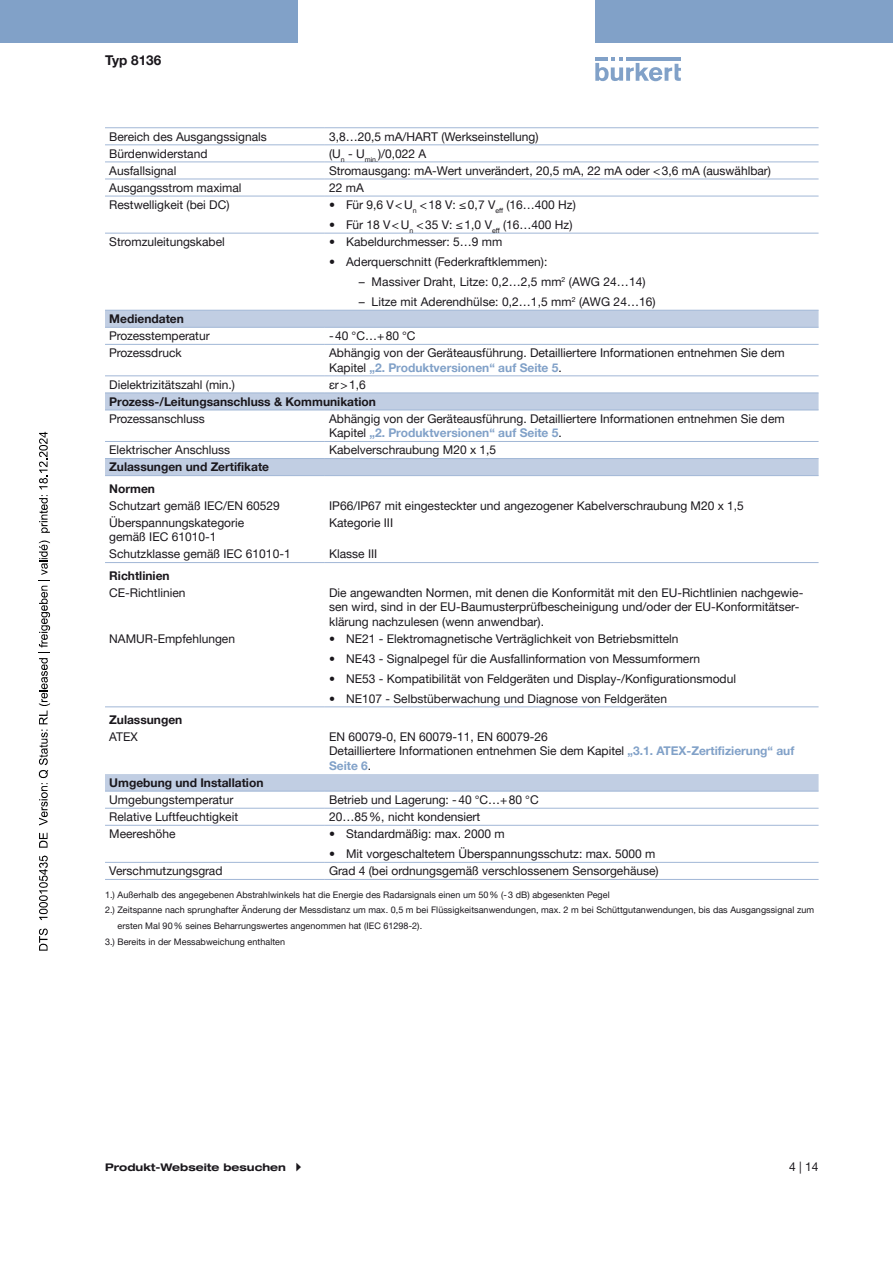
<style>
.page{position:relative;width:893px;height:1263px;background:#fff}
.page>*{position:absolute;margin:0;border:0;box-sizing:border-box;transform-origin:0 0}
.t1{font:700 13.5px "Helvetica Neue LTW1 G";color:#1a171c}
.t2{font:12px/14.4px "Helvetica Neue LTW1 G";color:#1a171c}
.t3{font:700 12px/21.3px "Helvetica Neue LTW1 G";color:#1a171c}
.t4{font:700 expanded 10.5px "Helvetica Neue LTW1 G";color:#1a171c}
.t5{font:9px "Helvetica Neue LTW1 G";letter-spacing:.005em;color:#1a171c}
.s1{font-weight:700;color:#81a1c8}
</style>
<div class="page">
<svg style="left:595px;top:57px;width:86px;height:24px"></svg>
<hr style="left:626px;top:57px;width:55px;height:4px;background:#81a1c8">
<div style="left:0;top:0;width:298px;height:42px;background:#81a1c8"></div>
<div style="left:595px;top:0;width:298px;height:42px;background:#81a1c8"></div>
<svg style="left:105px;top:311px;width:714px;height:480px"></svg>
<hr style="left:105px;top:127px;width:220px;height:1px;background:#a1b7d6">
<hr style="left:325px;top:127px;width:494px;height:1px;background:#a1b7d6">
<hr style="left:105px;top:145px;width:220px;height:1px;background:#a1b7d6">
<hr style="left:325px;top:145px;width:494px;height:1px;background:#a1b7d6">
<hr style="left:105px;top:233px;width:220px;height:1px;background:#a1b7d6">
<hr style="left:325px;top:233px;width:494px;height:1px;background:#a1b7d6">
<hr style="left:105px;top:310px;width:220px;height:1px;background:#a1b7d6">
<hr style="left:325px;top:310px;width:494px;height:1px;background:#a1b7d6">
<hr style="left:105px;top:327px;width:220px;height:1px;background:#a1b7d6">
<hr style="left:325px;top:327px;width:494px;height:1px;background:#a1b7d6">
<hr style="left:105px;top:344px;width:220px;height:1px;background:#a1b7d6">
<hr style="left:325px;top:344px;width:494px;height:1px;background:#a1b7d6">
<hr style="left:105px;top:393px;width:220px;height:1px;background:#a1b7d6">
<hr style="left:325px;top:393px;width:494px;height:1px;background:#a1b7d6">
<hr style="left:105px;top:410px;width:220px;height:1px;background:#a1b7d6">
<hr style="left:325px;top:410px;width:494px;height:1px;background:#a1b7d6">
<hr style="left:105px;top:441px;width:220px;height:1px;background:#a1b7d6">
<hr style="left:325px;top:441px;width:494px;height:1px;background:#a1b7d6">
<hr style="left:105px;top:162px;width:220px;height:1px;background:#a1b7d6">
<hr style="left:325px;top:162px;width:494px;height:1px;background:#a1b7d6">
<hr style="left:105px;top:179px;width:220px;height:1px;background:#a1b7d6">
<hr style="left:325px;top:179px;width:494px;height:1px;background:#a1b7d6">
<hr style="left:105px;top:196px;width:220px;height:1px;background:#a1b7d6">
<hr style="left:325px;top:196px;width:494px;height:1px;background:#a1b7d6">
<hr style="left:105px;top:376px;width:220px;height:1px;background:#a1b7d6">
<hr style="left:325px;top:376px;width:494px;height:1px;background:#a1b7d6">
<hr style="left:105px;top:458px;width:220px;height:1px;background:#a1b7d6">
<hr style="left:325px;top:458px;width:494px;height:1px;background:#a1b7d6">
<hr style="left:105px;top:475px;width:220px;height:1px;background:#a1b7d6">
<hr style="left:325px;top:475px;width:494px;height:1px;background:#a1b7d6">
<hr style="left:105px;top:562px;width:220px;height:1px;background:#a1b7d6">
<hr style="left:325px;top:562px;width:494px;height:1px;background:#a1b7d6">
<hr style="left:105px;top:862px;width:220px;height:1px;background:#a1b7d6">
<hr style="left:325px;top:862px;width:494px;height:1px;background:#a1b7d6">
<hr style="left:105px;top:791px;width:220px;height:1px;background:#a1b7d6">
<hr style="left:325px;top:791px;width:494px;height:1px;background:#a1b7d6">
<hr style="left:105px;top:808px;width:220px;height:1px;background:#a1b7d6">
<hr style="left:325px;top:808px;width:494px;height:1px;background:#a1b7d6">
<hr style="left:105px;top:825px;width:220px;height:1px;background:#a1b7d6">
<hr style="left:325px;top:825px;width:494px;height:1px;background:#a1b7d6">
<hr style="left:105px;top:879px;width:220px;height:1px;background:#a1b7d6">
<hr style="left:325px;top:879px;width:494px;height:1px;background:#a1b7d6">
<hr style="left:105px;top:707px;width:220px;height:1px;background:#a1b7d6">
<hr style="left:325px;top:707px;width:494px;height:1px;background:#a1b7d6">
<svg style="left:39px;top:928px;width:9px;height:23px"></svg>
<svg style="left:39px;top:855px;width:9px;height:65px"></svg>
<svg style="left:39px;top:833px;width:9px;height:15px"></svg>
<svg style="left:39px;top:540px;width:11px;height:285px"></svg>
<svg style="left:39px;top:495px;width:11px;height:38px"></svg>
<svg style="left:39px;top:432px;width:9px;height:57px"></svg>
<p class="t1" style="left:105px;top:52px;width:58px">Typ 8136</p>
<p class="t2" style="left:109px;top:129px;width:159px">Bereich des Ausgangssignals</p>
<p class="t2" style="left:329px;top:129px;width:211px">3,8…20,5 mA/HART (Werkseinstellung)</p>
<p class="t2" style="left:109px;top:146px;width:100px">Bürdenwiderstand</p>
<p class="t2" style="left:329px;top:146px;width:99px">(U<sub>n</sub> - U<sub>min.</sub>)/0,022 A</p>
<p class="t2" style="left:109px;top:163px;width:69px">Ausfallsignal</p>
<p class="t2" style="left:329px;top:163px;width:443px">Stromausgang: mA-Wert unverändert, 20,5 mA, 22 mA oder &lt;3,6 mA (auswählbar)</p>
<p class="t2" style="left:109px;top:180px;width:134px">Ausgangsstrom maximal</p>
<p class="t2" style="left:329px;top:180px;width:36px">22 mA</p>
<p class="t2" style="left:109px;top:197px;width:122px">Restwelligkeit (bei DC)</p>
<p class="t2" style="left:329px;top:197px;width:248px">• Für 9,6 V&lt;U<sub>n</sub> &lt;18 V: ≤0,7 V<sub>eff</sub> (16…400 Hz)</p>
<p class="t2" style="left:329px;top:217px;width:245px">• Für 18 V&lt;U<sub>n</sub> &lt;35 V: ≤1,0 V<sub>eff</sub> (16…400 Hz)</p>
<p class="t2" style="left:109px;top:234px;width:117px">Stromzuleitungskabel</p>
<p class="t2" style="left:329px;top:234px;width:175px">• Kabeldurchmesser: 5…9 mm</p>
<p class="t2" style="left:329px;top:254px;width:220px">• Aderquerschnitt (Federkraftklemmen):</p>
<p class="t2" style="left:359px;top:274px;width:288px">– Massiver Draht, Litze: 0,2…2,5 mm<sup>2</sup> (AWG 24…14)</p>
<p class="t2" style="left:359px;top:294px;width:298px">– Litze mit Aderendhülse: 0,2…1,5 mm<sup>2</sup> (AWG 24…16)</p>
<p class="t3" style="left:109px;top:308px;width:76px">Mediendaten</p>
<p class="t2" style="left:109px;top:329px;width:102px">Prozesstemperatur</p>
<p class="t2" style="left:329px;top:329px;width:88px">-40 °C…+80 °C</p>
<p class="t2" style="left:109px;top:346px;width:74px">Prozessdruck</p>
<p class="t2" style="left:329px;top:346px;width:457px">Abhängig von der Geräteausführung. Detailliertere Informationen entnehmen Sie dem<br>Kapitel <span class="s1">„2. Produktversionen“ auf Seite 5</span>.</p>
<p class="t2" style="left:109px;top:377px;width:127px">Dielektrizitätszahl (min.)</p>
<p class="t2" style="left:329px;top:377px;width:38px">εr&gt;1,6</p>
<p class="t3" style="left:109px;top:391px;width:268px">Prozess-/Leitungsanschluss &amp; Kommunikation</p>
<p class="t2" style="left:109px;top:411px;width:97px">Prozessanschluss</p>
<p class="t2" style="left:329px;top:411px;width:457px">Abhängig von der Geräteausführung. Detailliertere Informationen entnehmen Sie dem<br>Kapitel <span class="s1">„2. Produktversionen“ auf Seite 5</span>.</p>
<p class="t2" style="left:109px;top:443px;width:122px">Elektrischer Anschluss</p>
<p class="t2" style="left:329px;top:443px;width:169px">Kabelverschraubung M20 x 1,5</p>
<p class="t3" style="left:109px;top:456px;width:161px">Zulassungen und Zertifikate<br>Normen</p>
<p class="t2" style="left:109px;top:498px;width:172px">Schutzart gemäß IEC/EN 60529</p>
<p class="t2" style="left:329px;top:498px;width:416px">IP66/IP67 mit eingesteckter und angezogener Kabelverschraubung M20 x 1,5</p>
<p class="t2" style="left:109px;top:515px;width:136px">Überspannungskategorie gemäß IEC 61010‑1</p>
<p class="t2" style="left:329px;top:515px;width:66px">Kategorie III</p>
<p class="t2" style="left:109px;top:547px;width:183px">Schutzklasse gemäß IEC 61010‑1</p>
<p class="t2" style="left:329px;top:547px;width:50px">Klasse III</p>
<p class="t3" style="left:109px;top:565px;width:62px">Richtlinien</p>
<p class="t2" style="left:109px;top:585px;width:78px">CE-Richtlinien</p>
<p class="t2" style="left:329px;top:585px;width:476px">Die angewandten Normen, mit denen die Konformität mit den EU-Richtlinien nachgewie&shy;sen wird, sind in der EU-Baumusterprüfbescheinigung und/oder der EU-Konformitätser&shy;klärung nachzulesen (wenn anwendbar).</p>
<p class="t2" style="left:109px;top:631px;width:127px">NAMUR-Empfehlungen</p>
<p class="t2" style="left:329px;top:631px;width:351px">• NE21 - Elektromagnetische Verträglichkeit von Betriebsmitteln</p>
<p class="t2" style="left:329px;top:651px;width:372px">• NE43 ‑ Signalpegel für die Ausfallinformation von Messumformern</p>
<p class="t2" style="left:329px;top:671px;width:408px">• NE53 ‑ Kompatibilität von Feldgeräten und Display-/Konfigurationsmodul</p>
<p class="t2" style="left:329px;top:691px;width:339px">• NE107 ‑ Selbstüberwachung und Diagnose von Feldgeräten</p>
<p class="t3" style="left:109px;top:709px;width:75px">Zulassungen</p>
<p class="t2" style="left:109px;top:729px;width:30px">ATEX</p>
<p class="t2" style="left:329px;top:729px;width:467px">EN 60079‑0, EN 60079‑11, EN 60079‑26<br>Detailliertere Informationen entnehmen Sie dem Kapitel <span class="s1">„3.1. ATEX-Zertifizierung“ auf<br>Seite 6</span>.</p>
<p class="t3" style="left:109px;top:772px;width:156px">Umgebung und Installation</p>
<p class="t2" style="left:109px;top:792px;width:126px">Umgebungstemperatur</p>
<p class="t2" style="left:329px;top:792px;width:211px">Betrieb und Lagerung: -40 °C…+80 °C</p>
<p class="t2" style="left:109px;top:809px;width:130px">Relative Luftfeuchtigkeit</p>
<p class="t2" style="left:329px;top:809px;width:153px">20…85%, nicht kondensiert</p>
<p class="t2" style="left:109px;top:827px;width:68px">Meereshöhe</p>
<p class="t2" style="left:329px;top:827px;width:177px">• Standardmäßig: max. 2000 m</p>
<p class="t2" style="left:329px;top:847px;width:328px">• Mit vorgeschaltetem Überspannungsschutz: max. 5000 m</p>
<p class="t2" style="left:109px;top:864px;width:115px">Verschmutzungsgrad</p>
<p class="t2" style="left:329px;top:864px;width:331px">Grad 4 (bei ordnungsgemäß verschlossenem Sensorgehäuse)</p>
<p class="t5" style="left:105px;top:889px;width:506px">1.) Außerhalb des angegebenen Abstrahlwinkels hat die Energie des Radarsignals einen um 50% (-3 dB) abgesenkten Pegel</p>
<p class="t5" style="left:105px;top:904px;width:711px">2.) Zeitspanne nach sprunghafter Änderung der Messdistanz um max. 0,5 m bei Flüssigkeitsanwendungen, max. 2 m bei Schüttgutanwendungen, bis das Ausgangssignal zum</p>
<p class="t5" style="left:118px;top:920px;width:306px">ersten Mal 90% seines Beharrungswertes angenommen hat (IEC 61298‑2).</p>
<p class="t5" style="left:105px;top:936px;width:181px">3.) Bereits in der Messabweichung enthalten</p>
<p class="t4" style="left:105px;top:1161px;width:182px">Produkt-Webseite besuchen</p>
<p class="t2" style="left:789px;top:1159px;width:31px">4 | 14</p>
</div>
